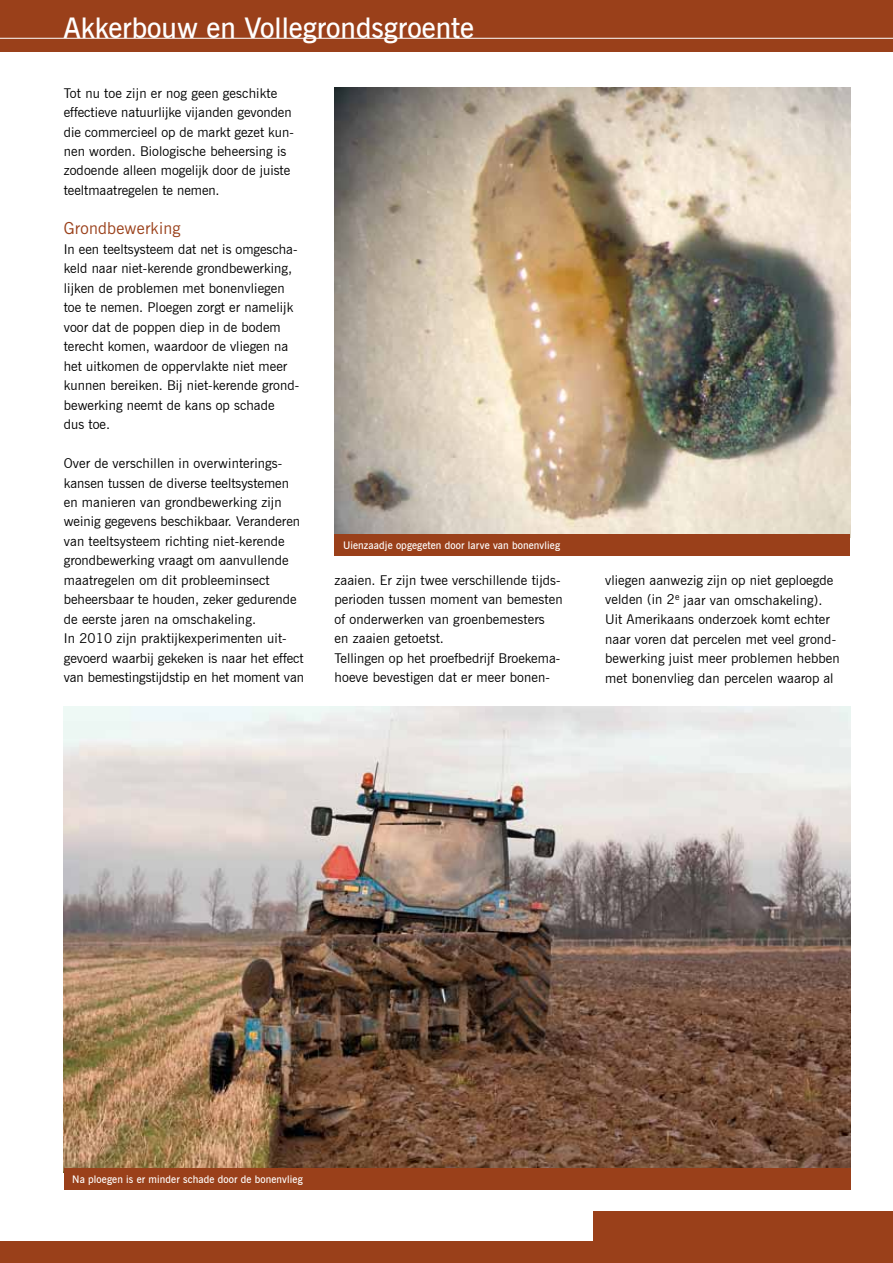
<style>
.page{position:relative;width:893px;height:1263px;background:#fff}
.page>*{position:absolute;margin:0;border:0;box-sizing:border-box;transform-origin:0 0}
.t1{font:600 28.5px "News Gothic BT";color:#fff}
.t2{font:16.5px "News Gothic BT";letter-spacing:.015em;color:#9a401a}
.t3{font:13.5px/19.5px "News Gothic BT";letter-spacing:.005em;color:#000}
.t4{font:600 10.5px "News Gothic BT";letter-spacing:.01em;color:#fff}
</style>
<div class="page">
<div style="left:594px;top:1212px;width:299px;height:51px;background:#9a401a"></div>
<img style="left:334px;top:88px;width:516px;height:447px">
<div style="left:0;top:0;width:893px;height:51px;background:#9a401a"></div>
<div style="left:0;top:1242px;width:893px;height:21px;background:#9a401a"></div>
<hr style="left:0;top:38px;width:893px;height:1px;background:#fff">
<img style="left:64px;top:706px;width:786px;height:462px">
<div style="left:64px;top:1168px;width:786px;height:22px;background:#9a401a"></div>
<div style="left:334px;top:535px;width:516px;height:21px;background:#9a401a"></div>
<h1 class="t1" style="left:63px;top:11px;width:412px">Akkerbouw en Vollegrondsgroente</h1>
<p class="t3" style="left:64px;top:83px;width:231px">Tot nu toe zijn er nog geen geschikte effectieve natuurlijke vijanden gevonden die commercieel op de markt gezet kun&shy;nen worden. Biologische beheersing is zodoende alleen mogelijk door de juiste teeltmaatregelen te nemen.</p>
<p class="t2" style="left:64px;top:217px;width:118px">Grondbewerking</p>
<p class="t3" style="left:64px;top:239px;width:237px">In een teeltsysteem dat net is omgescha&shy;keld naar niet-kerende grondbewerking, lijken de problemen met bonenvliegen toe te nemen. Ploegen zorgt er namelijk voor dat de poppen diep in de bodem terecht komen, waardoor de vliegen na het uitkomen de oppervlakte niet meer kunnen bereiken. Bij niet-kerende grond&shy;bewerking neemt de kans op schade<br>dus toe.</p>
<p class="t3" style="left:64px;top:453px;width:242px">Over de verschillen in overwinterings&shy;kansen tussen de diverse teeltsystemen en manieren van grondbewerking zijn weinig gegevens beschikbaar. Veranderen van teeltsysteem richting niet-kerende grondbewerking vraagt om aanvullende maatregelen om dit probleeminsect beheersbaar te houden, zeker gedurende de eerste jaren na omschakeling.<br>In 2010 zijn praktijkexperimenten uit&shy;gevoerd waarbij gekeken is naar het effect van bemestingstijdstip en het moment van</p>
<p class="t4" style="left:343px;top:539px;width:219px">Uienzaadje opgegeten door larve van bonenvlieg</p>
<p class="t3" style="left:334px;top:570px;width:230px">zaaien. Er zijn twee verschillende tijds&shy;perioden tussen moment van bemesten of onderwerken van groenbemesters<br>en zaaien getoetst.<br>Tellingen op het proefbedrijf Broekema&shy;hoeve bevestigen dat er meer bonen-</p>
<p class="t3" style="left:605px;top:570px;width:236px">vliegen aanwezig zijn op niet geploegde velden (in 2<sup>e</sup> jaar van omschakeling).<br>Uit Amerikaans onderzoek komt echter naar voren dat percelen met veel grond&shy;bewerking juist meer problemen hebben met bonenvlieg dan percelen waarop al</p>
<p class="t4" style="left:72px;top:1173px;width:232px">Na ploegen is er minder schade door de bonenvlieg</p>
</div>
